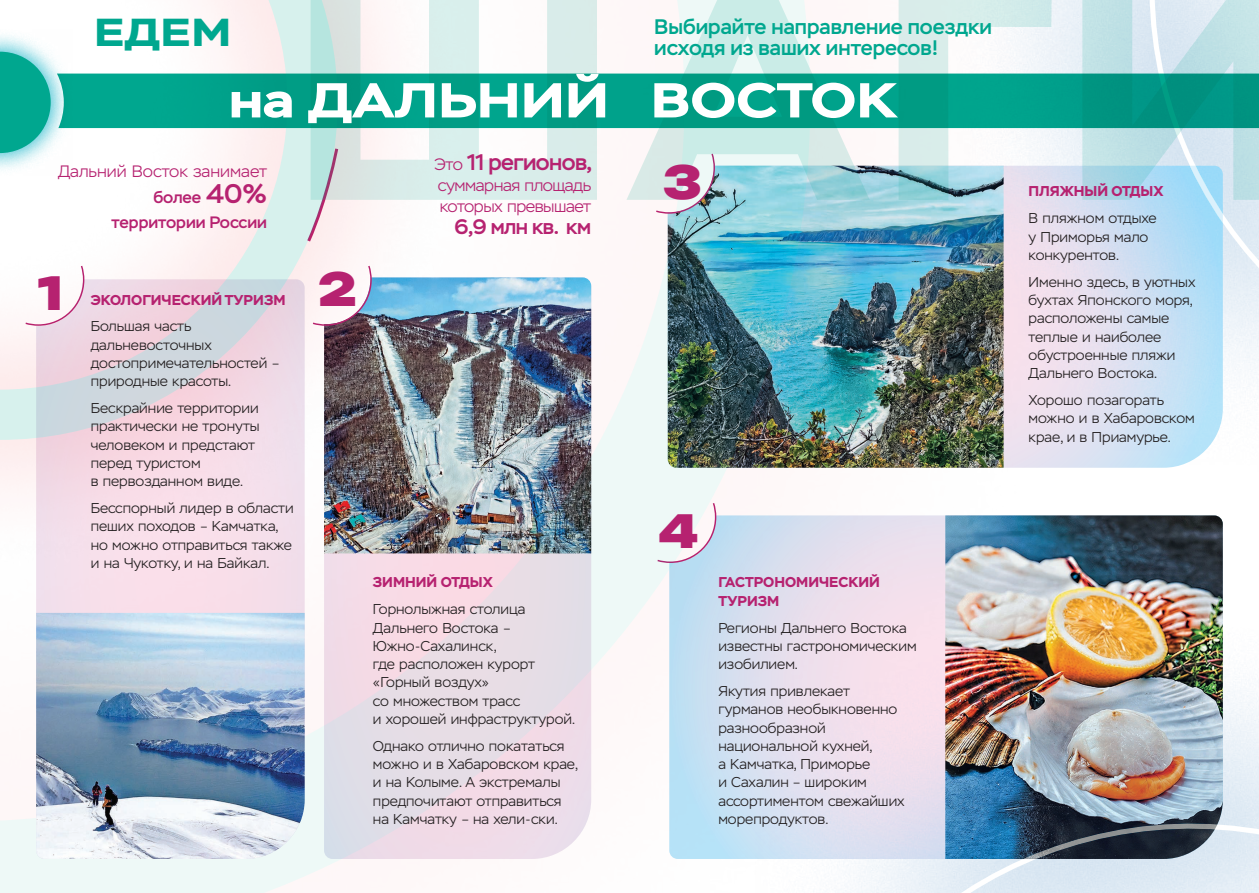
<style>
.page{position:relative;width:1259px;height:893px;background:#fff}
.page>*{position:absolute;margin:0;border:0;box-sizing:border-box;transform-origin:0 0}
.t1{font:700 48.9px "Stem";color:#fff;scale:1.2 1}
.t2{font:900 45px "Unbounded";color:#b62270}
.t3{font:700 39px "Stem";color:#00a78f;scale:1.2 1}
.t4{font:500 22.5px "Stem";letter-spacing:-.025em;color:#b62270}
.t5{font:500 21px/21.3px "Stem";color:#00a78f}
.t6{font:500 21px "Stem";letter-spacing:-.025em;color:#b62270}
.t7{font:300 16.5px/25.8px "Stem";color:#b62270;text-align:right}
.t8{font:300 16.5px/21.3px "Stem";letter-spacing:-.025em;color:#b62270}
.t9{font:300 14.25px/18.3px "Stem";color:#231f20}
.t10{font:700 14.25px/18.3px "Stem";color:#b62270}
.s1{font-weight:500}
.s2{font-weight:500;font-size:27px}
.s3{font-weight:300;font-size:16.5px}
</style>
<div class="page">
<img style="left:1163px;top:515px;width:59px;height:102px">
<img style="left:1163px;top:617px;width:96px;height:192px">
<svg style="left:1163px;top:809px;width:96px;height:84px;background:#b3bec8"></svg>
<svg style="left:1163px;top:283px;width:96px;height:185px"></svg>
<svg style="left:1163px;top:200px;width:96px;height:83px;background:#c0e2f6"></svg>
<svg style="left:1163px;top:0;width:96px;height:200px;background:#c5e2ed"></svg>
<img style="left:810px;top:0;width:353px;height:893px">
<img style="left:0;top:0;width:810px;height:893px">
<svg style="left:0;top:29px;width:73px;height:146px"></svg>
<svg style="left:0;top:52px;width:51px;height:101px;background:#28b5a3"></svg>
<svg style="left:57px;top:74px;width:1202px;height:54px;background:#009e87"></svg>
<img style="left:36px;top:613px;width:269px;height:246px">
<h3 class="t5" style="left:654px;top:16px;width:339px">Выбирайте направление поездки исходя из ваших интересов!</h3>
<h1 class="t1" style="left:229px;top:69px;width:558px">на ДАЛЬНИЙ ВОСТОК</h1>
<h3 class="t3" style="left:94px;top:7px;width:116px">ЕДЕМ</h3>
<p class="t7" style="left:58px;top:158px;width:210px">Дальний Восток занимает <span class="s1">более</span> <span class="s2">40% </span><span class="s1">территории России</span></p>
<h2 class="t2" style="left:38px;top:253px;width:26px">1</h2>
<p class="t10" style="left:91px;top:290px;width:196px">ЭКОЛОГИЧЕСКИЙ ТУРИЗМ</p>
<p class="t9" style="left:91px;top:317px;width:191px">Большая часть дальневосточных достопримечательностей – природные красоты.</p>
<p class="t9" style="left:91px;top:399px;width:170px">Бескрайние территории практически не тронуты человеком и предстают перед туристом<br>в первозданном виде.</p>
<p class="t9" style="left:91px;top:499px;width:204px">Бесспорный лидер в области пеших походов – Камчатка, но можно отправиться также и на Чукотку, и на Байкал.</p>
<h2 class="t2" style="left:318px;top:249px;width:40px">2</h2>
<h3 class="t4" style="left:434px;top:148px;width:159px"><span class="s3">Это</span> 11 регионов,</h3>
<p class="t8" style="left:438px;top:175px;width:155px">суммарная площадь которых превышает</p>
<h3 class="t6" style="left:455px;top:213px;width:138px">6,9 млн кв. км</h3>
<p class="t10" style="left:373px;top:573px;width:121px">ЗИМНИЙ ОТДЫХ</p>
<p class="t9" style="left:373px;top:600px;width:204px">Горнолыжная столица<br>Дальнего Востока –<br>Южно-Сахалинск,<br>где расположен курорт «Горный воздух»<br>со множеством трасс<br>и хорошей инфраструктурой.</p>
<p class="t9" style="left:373px;top:737px;width:206px">Однако отлично покататься можно и в Хабаровском крае, и на Колыме. А экстремалы предпочитают отправиться на Камчатку – на хели-ски.</p>
<h2 class="t2" style="left:663px;top:142px;width:40px">3</h2>
<h2 class="t2" style="left:658px;top:491px;width:42px">4</h2>
<p class="t10" style="left:718px;top:573px;width:163px">ГАСТРОНОМИЧЕСКИЙ<br>ТУРИЗМ</p>
<p class="t9" style="left:718px;top:619px;width:200px">Регионы Дальнего Востока известны гастрономическим изобилием.</p>
<p class="t9" style="left:718px;top:682px;width:188px">Якутия привлекает гурманов необыкновенно разнообразной национальной кухней,<br>а Камчатка, Приморье<br>и Сахалин – широким ассортиментом свежайших морепродуктов.</p>
<p class="t10" style="left:1028px;top:182px;width:136px">ПЛЯЖНЫЙ ОТДЫХ</p>
<p class="t9" style="left:1028px;top:209px;width:129px">В пляжном отдыхе у Приморья мало конкурентов.</p>
<p class="t9" style="left:1028px;top:273px;width:168px">Именно здесь, в уютных бухтах Японского моря, расположены самые теплые и наиболее обустроенные пляжи<br>Дальнего Востока.</p>
<p class="t9" style="left:1028px;top:391px;width:168px">Хорошо позагорать можно и в Хабаровском крае, и в Приамурье.</p>
</div>
